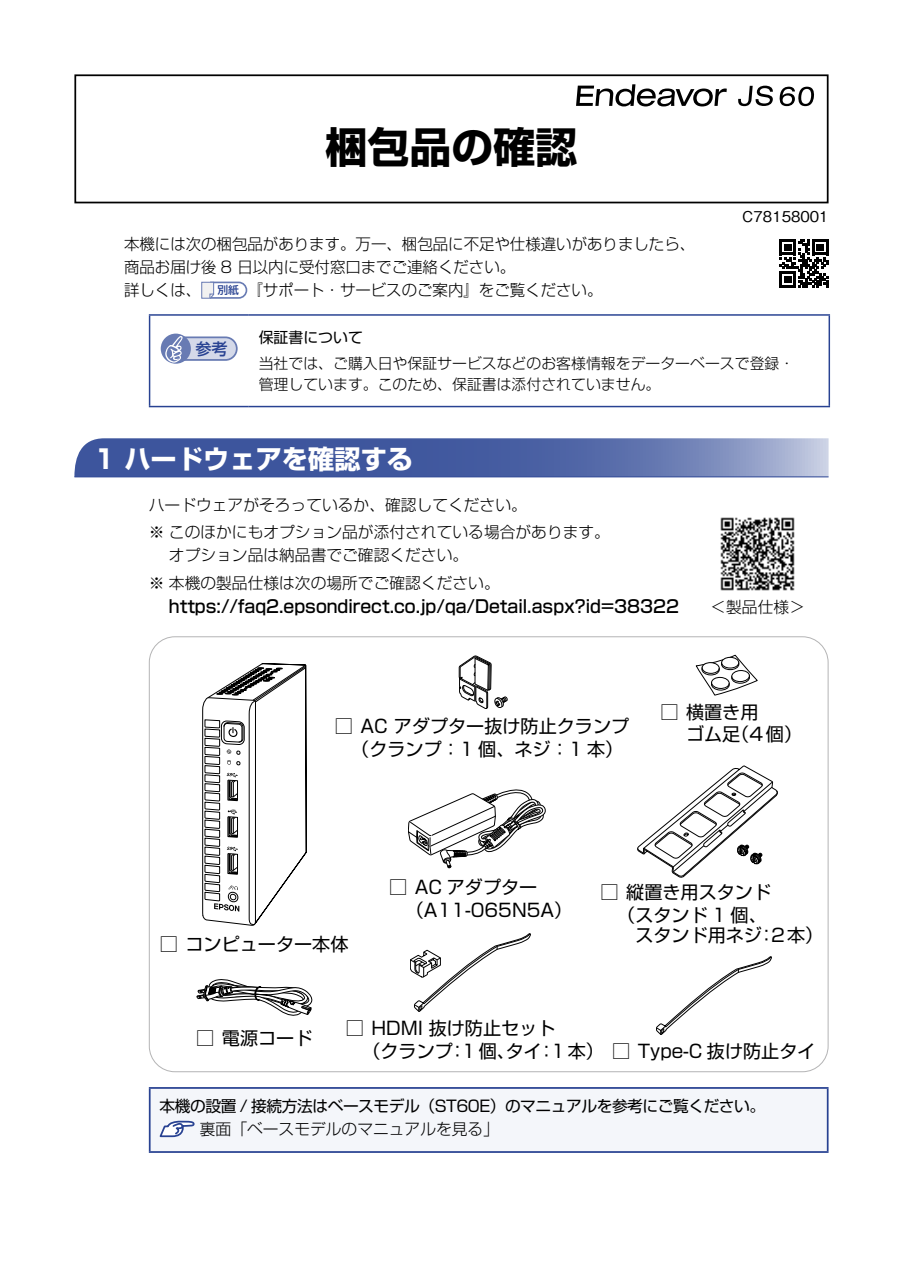
<style>
.page{position:relative;width:903px;height:1275px;background:#fff}
.page>*{position:absolute;margin:0;border:0;box-sizing:border-box;transform-origin:0 0}
.タイトル{font:700 42px "Shin Go Pro";color:#000}
.中見出し{font:700 26.25px "Shin Go Pro";color:#fff}
.t1{font:18.03px/22.6px "Shin Go Pro Regular 90 msp RKSJ H";color:#000}
.本文{font:500 17.5px "Shin Go Pro";color:#000}
.t2{font:16.1px "Shin Go Pro Medium 90 msp RKSJ H";color:#284292}
.本文-2{font:300 15.75px "Shin Go Pro";color:#000}
.リード文{font:300 15.75px/23.4px "Shin Go Pro";color:#000}
.本文-3{font:15.75px "Shin Go Pro";letter-spacing:-.03em;color:#000}
.参照先{font:300 15.75px "Shin Go Pro";color:#000}
.警告_注意_制限_参考_本文_細{font:300 14.88px "Shin Go Pro";color:#000}
.部品コード{font:500 14.88px "Gothic BBB Pro";color:#000}
.警告_注意_制限_参考_本文{font:14.88px "Shin Go Pro";color:#000}
.t3{font:500 10.85px "Shin Go Pro";color:#284292}
</style>
<div class="page">
<svg style="left:201px;top:281px;width:46px;height:18px"></svg>
<hr style="left:149px;top:314px;width:100px;height:2px;background:#284292">
<hr style="left:149px;top:316px;width:1px;height:90px;background:#284292">
<hr style="left:249px;top:314px;width:581px;height:2px;background:#284292">
<hr style="left:828px;top:316px;width:2px;height:90px;background:#284292">
<hr style="left:149px;top:406px;width:100px;height:1px;background:#284292">
<hr style="left:249px;top:406px;width:581px;height:1px;background:#284292">
<div style="left:162px;top:337px;width:75px;height:23px;background:#d4d9e9;border-radius:11px"></div>
<div style="left:162px;top:336px;width:76px;height:25px;border:2px solid #687bb3;border-radius:11px"></div>
<div style="left:161px;top:334px;width:30px;height:30px;background:#687bb3;border-radius:50%"></div>
<svg style="left:165px;top:336px;width:18px;height:27px"></svg>
<svg style="left:74px;top:438px;width:754px;height:38px;background:#586caa"></svg>
<hr style="left:74px;top:476px;width:754px;height:1px;background:#284292">
<svg style="left:202px;top:663px;width:105px;height:263px"></svg>
<svg style="left:637px;top:766px;width:141px;height:111px"></svg>
<svg style="left:410px;top:933px;width:121px;height:79px"></svg>
<svg style="left:656px;top:956px;width:116px;height:79px"></svg>
<svg style="left:197px;top:979px;width:115px;height:36px"></svg>
<svg style="left:408px;top:790px;width:138px;height:78px"></svg>
<svg style="left:459px;top:656px;width:48px;height:53px"></svg>
<svg style="left:696px;top:655px;width:61px;height:40px"></svg>
<div style="left:150px;top:1088px;width:678px;height:64px;background:#f4f6fa"></div>
<hr style="left:149px;top:1087px;width:679px;height:2px;background:#284292">
<hr style="left:149px;top:1089px;width:2px;height:62px;background:#284292">
<hr style="left:827px;top:1089px;width:1px;height:62px;background:#284292">
<hr style="left:149px;top:1151px;width:679px;height:2px;background:#284292">
<svg style="left:160px;top:1121px;width:35px;height:16px"></svg>
<div style="left:74px;top:74px;width:754px;height:129px;border:2px solid #000"></div>
<svg style="left:576px;top:84px;width:151px;height:22px"></svg>
<svg style="left:779px;top:87px;width:35px;height:19px"></svg>
<svg style="left:738px;top:86px;width:35px;height:20px"></svg>
<img style="left:720px;top:517px;width:75px;height:74px">
<svg style="left:780px;top:239px;width:48px;height:48px"></svg>
<p class="タイトル" style="left:325px;top:114px;width:254px">梱包品の確認</p>
<p class="リード文" style="left:124px;top:231px;width:573px">本機には次の梱包品があります。万一、梱包品に不足や仕様違いがありましたら、</p>
<p class="リード文" style="left:124px;top:253px;width:393px">商品お届け後 8 日以内に受付窓口までご連絡ください。詳しくは、</p>
<p class="t3" style="left:217px;top:281px;width:23px">別紙</p>
<p class="リード文" style="left:247px;top:277px;width:357px">『サポート・サービスのご案内』をご覧ください。</p>
<p class="部品コード" style="left:742px;top:205px;width:88px">C78158001</p>
<p class="t2" style="left:195px;top:335px;width:34px">参考</p>
<p class="警告_注意_制限_参考_本文" style="left:259px;top:325px;width:106px">保証書について</p>
<p class="警告_注意_制限_参考_本文_細" style="left:259px;top:351px;width:537px">当社では、ご購入日や保証サービスなどのお客様情報をデーターベースで登録・</p>
<p class="警告_注意_制限_参考_本文_細" style="left:259px;top:372px;width:403px">管理しています。このため、保証書は添付されていません。</p>
<p class="中見出し" style="left:94px;top:438px;width:320px">1 ハードウェアを確認する</p>
<p class="本文-2" style="left:149px;top:492px;width:379px">ハードウェアがそろっているか、確認してください。</p>
<p class="本文-2" style="left:149px;top:519px;width:463px">※ このほかにもオプション品が添付されている場合があります。</p>
<p class="本文-2" style="left:169px;top:542px;width:301px">オプション品は納品書でご確認ください。</p>
<p class="本文-2" style="left:149px;top:570px;width:352px">※ 本機の製品仕様は次の場所でご確認ください。</p>
<p class="本文" style="left:169px;top:592px;width:512px">https://faq2.epsondirect.co.jp/qa/Detail.aspx?id=38322</p>
<p class="参照先" style="left:710px;top:594px;width:96px">＜製品仕様＞</p>
<p class="t1" style="left:335px;top:713px;width:296px;text-align:center">□ AC アダプター抜け防止クランプ（ クランプ：1 個、ネジ：1 本）</p>
<p class="t1" style="left:686px;top:698px;width:118px;text-indent:-26px">□ 横置き用<br>ゴム足（4 個）</p>
<p class="t1" style="left:160px;top:931px;width:190px">□ コンピューター本体</p>
<p class="t1" style="left:406px;top:874px;width:168px;text-indent:-17px">□ AC アダプター（A11-065N5A）</p>
<p class="t1" style="left:601px;top:879px;width:172px;text-align:right">□ 縦置き用スタンド（ スタンド 1 個、</p>
<p class="t1" style="left:635px;top:922px;width:190px">スタンド用ネジ：2本）</p>
<p class="t1" style="left:196px;top:1024px;width:118px">□ 電源コード</p>
<p class="t1" style="left:362px;top:1014px;width:455px;text-indent:-17px">□ HDMI 抜け防止セット<br>（クランプ：1 個、タイ：1 本） □ Type-C 抜け防止タイ</p>
<p class="本文-3" style="left:160px;top:1093px;width:607px">本機の設置 / 接続方法はベースモデル（ST60E）のマニュアルを参考にご覧ください。</p>
<p class="本文-2" style="left:200px;top:1116px;width:301px">裏面「ベースモデルのマニュアルを見る」</p>
</div>
